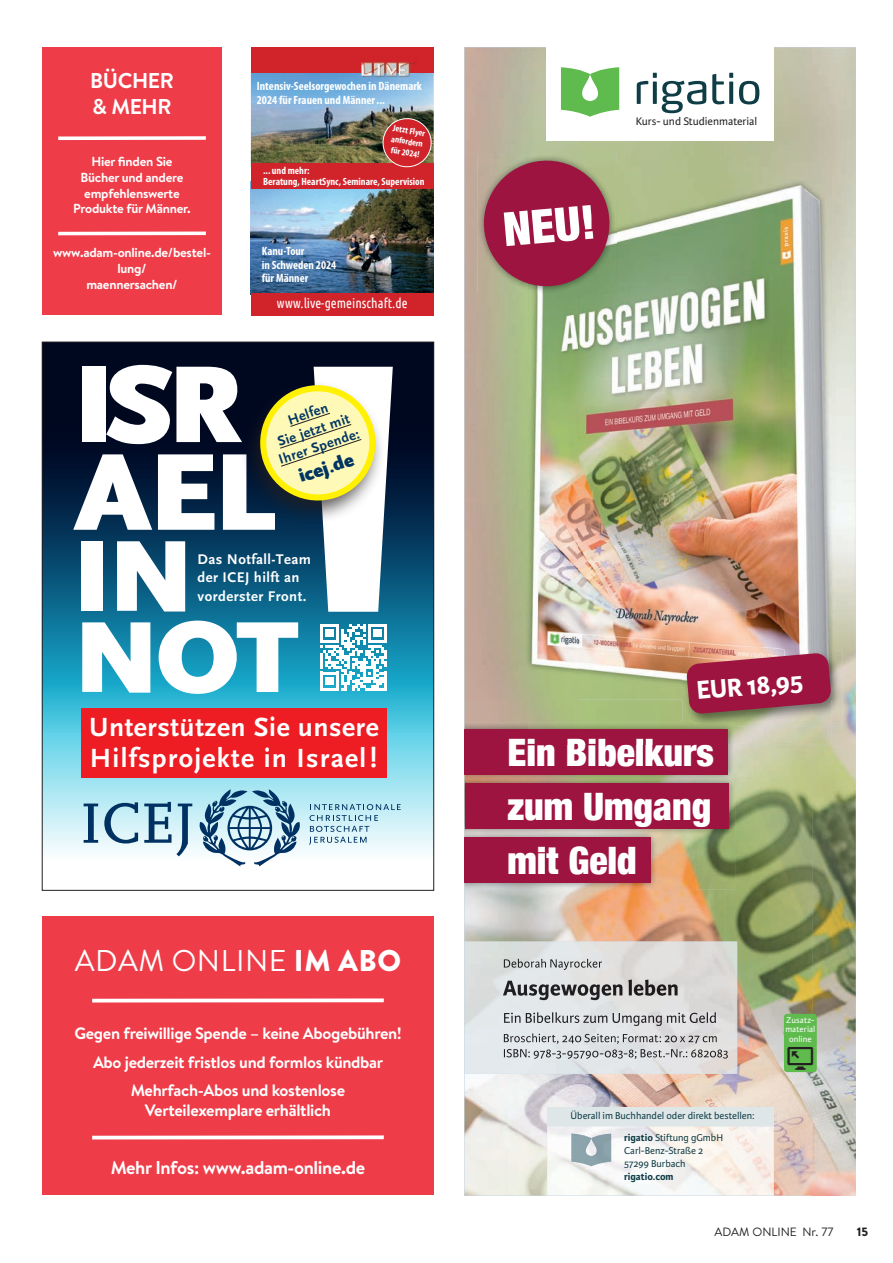
<style>
.page{position:relative;width:893px;height:1263px;background:#fff}
.page>*{position:absolute;margin:0;border:0;box-sizing:border-box;transform-origin:0 0}
.t1{font:900 114.15px/87.8px "Scala Sans";letter-spacing:-.04em;color:#fff}
.t2{font:900 105.45px/81.2px "Scala Sans";color:#fff}
.t3{font:900 condensed 47.1px "Helvetica Neue";color:#fff}
.t4{font:900 condensed 37.8px/54px "Helvetica Neue";color:#fff;text-align:justify}
.t5{font:30px "Brandon Grotesque";letter-spacing:.02em;color:#fff}
.t6{font:700 27.45px/31.3px "Scala Sans LF";letter-spacing:.035em;color:#fff}
.t7{font:700 27.45px "Karmina Sans Basic";color:#fff}
.t8{font:700 21.45px/25.7px "Brandon Text";letter-spacing:-.02em;color:#fff}
.t9{font:900 19.05px "Scala Sans";color:#003562}
.t10{font:700 18.45px "Brandon Text";letter-spacing:-.02em;color:#fff}
.t11{font:700 16.5px/28.3px "Brandon Text";letter-spacing:-.02em;color:#fff;text-align:center}
.t12{font:700 14.7px/18.5px "Scala Sans";letter-spacing:.03em;color:#fff}
.t13{font:700 14.25px/17.4px "Scala Sans";color:#003562;text-align:center}
.t14{font:13.5px "Ubuntu Condensed";color:#fff}
.t15{font:700 13.05px/15.8px "Brandon Text";letter-spacing:-.02em;color:#fff;text-align:center}
.t16{font:700 condensed 12px/13.5px "Myriad Pro";color:#fff}
.t17{font:12px "Brandon Text";color:#231f20}
.t18{font:900 12px "Brandon Text";color:#231f20}
.t19{font:11.7px "Karmina Sans Basic";color:#231f20}
.t20{font:10.5px/13px "Karmina Sans Basic";color:#0f3d46}
.t21{font:700 condensed 10.5px/10.5px "Myriad Pro";color:#fff}
.t22{font:700 10.5px "Karmina Sans Basic";color:#0f3d46}
.t23{font:700 condensed 9.15px/10.9px "Myriad Pro";color:#fff;text-align:justify}
.t24{font:9px/9.6px "Karmina Sans Basic";letter-spacing:.01em;color:#fff;text-align:center}
.s1{font-weight:900}
.s2{font-weight:700}
</style>
<div class="page">
<img style="left:465px;top:47px;width:391px;height:157px">
<img style="left:813px;top:204px;width:43px;height:991px">
<img style="left:726px;top:744px;width:87px;height:451px">
<img style="left:465px;top:889px;width:261px;height:52px">
<img style="left:465px;top:1074px;width:43px;height:121px">
<img style="left:508px;top:1074px;width:218px;height:121px">
<div style="left:547px;top:1107px;width:227px;height:19px;background:#dee6e8"></div>
<img style="left:504px;top:959px;width:98px;height:11px">
<img style="left:503px;top:979px;width:175px;height:21px">
<img style="left:504px;top:1012px;width:212px;height:14px">
<img style="left:504px;top:1033px;width:214px;height:11px">
<img style="left:504px;top:1049px;width:224px;height:10px">
<div style="left:784px;top:1014px;width:33px;height:58px;background:#5fbb4e;border-radius:3px"></div>
<div style="left:546px;top:47px;width:228px;height:94px;background:#fff"></div>
<svg style="left:561px;top:67px;width:58px;height:50px"></svg>
<svg style="left:637px;top:73px;width:69px;height:40px"></svg>
<svg style="left:712px;top:73px;width:21px;height:31px"></svg>
<svg style="left:729px;top:82px;width:4px;height:22px"></svg>
<svg style="left:739px;top:81px;width:20px;height:23px"></svg>
<img style="left:547px;top:1126px;width:227px;height:69px">
<img style="left:571px;top:1133px;width:40px;height:33px">
<img style="left:465px;top:722px;width:76px;height:167px">
<img style="left:697px;top:744px;width:38px;height:145px">
<img style="left:541px;top:774px;width:156px;height:115px">
<div style="left:465px;top:729px;width:263px;height:45px;background:#9d1440"></div>
<div style="left:465px;top:783px;width:263px;height:45px;background:#9d1440"></div>
<div style="left:465px;top:837px;width:186px;height:45px;background:#9d1440"></div>
<img style="left:781px;top:179px;width:55px;height:472px">
<img style="left:525px;top:293px;width:53px;height:406px">
<img style="left:616px;top:162px;width:215px;height:17px">
<img style="left:528px;top:699px;width:303px;height:45px">
<img style="left:528px;top:722px;width:207px;height:22px">
<img style="left:528px;top:729px;width:200px;height:15px">
<img style="left:528px;top:739px;width:186px;height:5px">
<img style="left:578px;top:179px;width:203px;height:520px">
<img style="left:477px;top:154px;width:139px;height:139px">
<svg style="left:479px;top:156px;width:135px;height:135px;background:#9d4456"></svg>
<img style="left:683px;top:651px;width:159px;height:75px">
<img style="left:831px;top:651px;width:5px;height:48px">
<img style="left:683px;top:722px;width:52px;height:4px">
<svg style="left:686px;top:653px;width:145px;height:61px;background:#a1314e"></svg>
<div style="left:42px;top:47px;width:180px;height:268px;background:#ee3d49"></div>
<hr style="left:58px;top:232px;width:148px;height:3px;background:#fff">
<svg style="left:58px;top:136px;width:148px;height:4px"></svg>
<div style="left:42px;top:916px;width:392px;height:279px;background:#ee3d49"></div>
<svg style="left:92px;top:1135px;width:292px;height:4px"></svg>
<svg style="left:92px;top:998px;width:292px;height:4px"></svg>
<svg style="left:44px;top:733px;width:388px;height:124px;background:#b6e6f0"></svg>
<svg style="left:44px;top:691px;width:388px;height:42px;background:#34b9d6"></svg>
<svg style="left:44px;top:344px;width:388px;height:347px;background:#074060"></svg>
<svg style="left:320px;top:624px;width:67px;height:66px"></svg>
<svg style="left:144px;top:802px;width:48px;height:54px;background:#98b9cb"></svg>
<svg style="left:104px;top:802px;width:34px;height:41px"></svg>
<svg style="left:84px;top:803px;width:14px;height:40px"></svg>
<svg style="left:309px;top:804px;width:92px;height:41px;background:#b9d9e5"></svg>
<svg style="left:199px;top:789px;width:101px;height:77px"></svg>
<div style="left:81px;top:708px;width:306px;height:69px;background:#ee1d23"></div>
<div style="left:240px;top:379px;width:146px;height:145px;background:#231f20;opacity:.71"></div>
<svg style="left:256px;top:367px;width:137px;height:245px"></svg>
<img style="left:251px;top:73px;width:183px;height:90px">
<img style="left:251px;top:188px;width:183px;height:105px">
<div style="left:251px;top:293px;width:183px;height:22px;background:#d1232a"></div>
<div style="left:251px;top:47px;width:183px;height:26px;background:#d1232a"></div>
<img style="left:361px;top:61px;width:57px;height:22px">
<div style="left:251px;top:163px;width:183px;height:25px;background:#d1232a"></div>
<svg style="left:380px;top:116px;width:54px;height:52px;background:#b43d3a"></svg>
<h3 class="t8" style="left:90px;top:67px;width:85px">BÜCHER &amp; MEHR</h3>
<p class="t15" style="left:73px;top:154px;width:119px">Hier finden Sie<br>Bücher und andere empfehlenswerte<br>Produkte für Männer.</p>
<p class="t15" style="left:53px;top:244px;width:159px">www.adam-online.de/bestel&shy;lung/<br>maennersachen/</p>
<p class="t16" style="left:257px;top:78px;width:167px;line-height:14.4px">Intensiv-Seelsorgewochen in Dänemark<br>2024 für Frauen und Männer ...</p>
<p class="t23" style="left:394px;top:122px;width:34px;rotate:10deg">Jetzt Flyer anfordern für 2024!</p>
<p class="t21" style="left:263px;top:165px;width:163px">... und mehr:<br>Beratung, HeartSync, Seminare, Supervision</p>
<p class="t16" style="left:262px;top:244px;width:76px">Kanu-Tour<br>in Schweden 2024 für Männer</p>
<p class="t14" style="left:277px;top:295px;width:132px">www.live-gemeinschaft.de</p>
<h1 class="t1" style="left:73px;top:366px;width:205px">ISR<br>AEL</h1>
<h2 class="t2" style="left:73px;top:541px;width:227px">IN<br>NOT</h2>
<p class="t13" style="left:266px;top:419px;width:86px;rotate:-18deg">Helfen<br>Sie jetzt mit<br>Ihrer Spende:</p>
<p class="t9" style="left:296px;top:466px;width:59px;rotate:-18deg">icej.de</p>
<p class="t12" style="left:198px;top:550px;width:115px">Das Notfall-Team der ICEJ hilft an vorderster Front.</p>
<h3 class="t6" style="left:89px;top:712px;width:291px">Unterstützen Sie unsere<br>Hilfsprojekte in Israel!</h3>
<h3 class="t5" style="left:75px;top:940px;width:328px">ADAM ONLINE <span class="s1">IM ABO</span></h3>
<p class="t11" style="left:74px;top:1019px;width:329px">Gegen freiwillige Spende – keine Abogebühren!<br>Abo jederzeit fristlos und formlos kündbar<br>Mehrfach-Abos und kostenlose</p>
<p class="t11" style="left:145px;top:1095px;width:188px">Verteilexemplare erhältlich</p>
<p class="t10" style="left:111px;top:1155px;width:256px">Mehr Infos: www.adam-online.de</p>
<h3 class="t3" style="left:500px;top:191px;width:94px;rotate:-5deg">NEU!</h3>
<p class="t19" style="left:636px;top:115px;width:123px">Kurs- und Studienmaterial</p>
<h3 class="t7" style="left:695px;top:674px;width:108px;rotate:-5deg">EUR 18,95</h3>
<h3 class="t4" style="left:507px;top:723px;width:208px">Ein Bibelkurs zum Umgang mit Geld</h3>
<p class="t20" style="left:570px;top:1109px;width:186px">Überall im Buchhandel oder direkt bestellen:</p>
<p class="t20" style="left:624px;top:1131px;width:100px"><span class="s2">rigatio</span> Stiftung gGmbH<br>Carl-Benz-Straße 2<br>57299 Burbach</p>
<p class="t22" style="left:624px;top:1170px;width:51px">rigatio.com</p>
<p class="t24" style="left:785px;top:1015px;width:32px">Zusatz&shy;material online</p>
<p class="t17" style="left:715px;top:1223px;width:120px">ADAM ONLINE Nr. 77</p>
<p class="t18" style="left:857px;top:1223px;width:13px">15</p>
</div>
